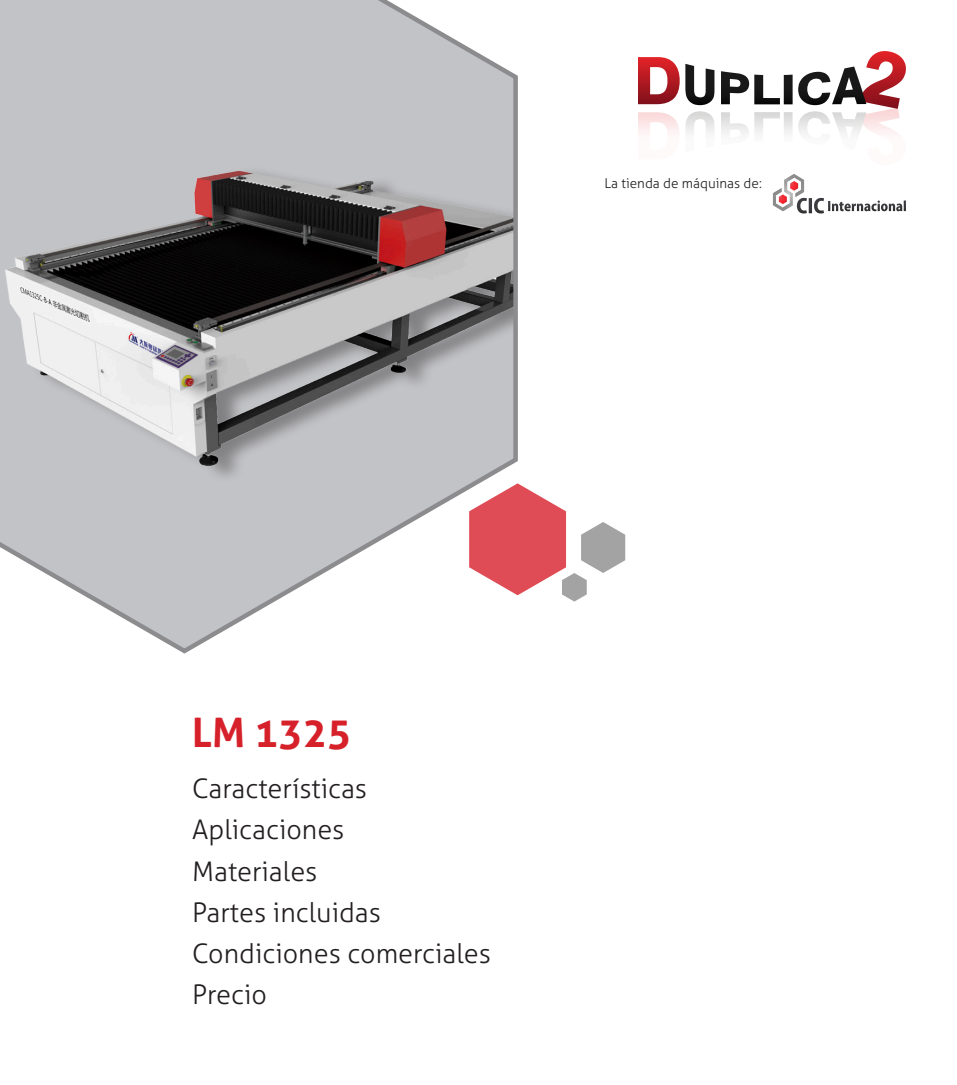
<style>
.page{position:relative;width:957px;height:1085px;background:#fff}
.page>*{position:absolute;margin:0;border:0;box-sizing:border-box;transform-origin:0 0}
.Titular{font:700 40.5px "Aller";color:#d6212a}
.Contenido_titular{font:300 27px "Aller";color:#231f20}
.t1{font:300 13.5px "Aller";color:#231f20}
</style>
<div class="page">
<svg style="left:522px;top:486px;width:103px;height:115px"></svg>
<svg style="left:0;top:0;width:522px;height:654px"></svg>
<svg style="left:638px;top:112px;width:41px;height:22px"></svg>
<svg style="left:685px;top:51px;width:221px;height:83px"></svg>
<svg style="left:638px;top:57px;width:41px;height:47px"></svg>
<svg style="left:773px;top:174px;width:133px;height:39px"></svg>
<p class="t1" style="left:604px;top:175px;width:159px">La tienda de máquinas de:</p>
<p class="Titular" style="left:192px;top:707px;width:161px">LM 1325</p>
<p class="Contenido_titular" style="left:192px;top:772px;width:176px">Características</p>
<p class="Contenido_titular" style="left:192px;top:813px;width:154px">Aplicaciones</p>
<p class="Contenido_titular" style="left:192px;top:854px;width:127px">Materiales</p>
<p class="Contenido_titular" style="left:192px;top:895px;width:190px">Partes incluidas</p>
<p class="Contenido_titular" style="left:192px;top:937px;width:300px">Condiciones comerciales</p>
<p class="Contenido_titular" style="left:192px;top:978px;width:76px">Precio</p>
</div>
